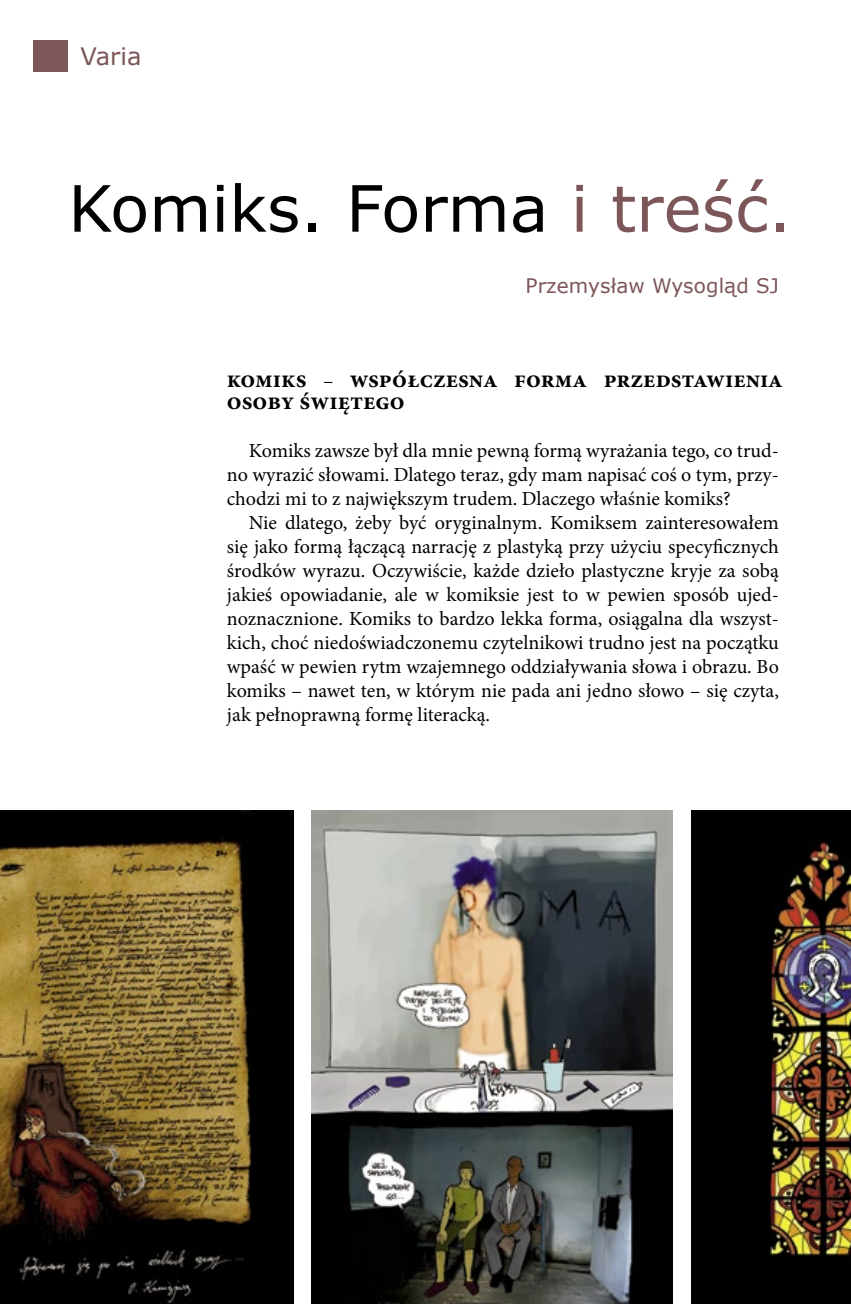
<style>
.page{position:relative;width:851px;height:1304px;background:#fff}
.page>*{position:absolute;margin:0;border:0;box-sizing:border-box;transform-origin:0 0}
.t1{font:64px "Verdana";color:#000}
.t2{font:700 24px/22px "Minion Pro";color:#000}
.t3{font:24px "Verdana";color:#7c5659}
.t4{font:20px/24px "Minion Pro";color:#000;text-align:justify}
.t5{font:20px "Verdana";letter-spacing:.005em;color:#7c5659}
.s1{color:#7c5659}
.s2{font-weight:400;font-size:20px}
</style>
<div class="page">
<div style="left:33px;top:40px;width:35px;height:32px;background:#7c5659"></div>
<img style="left:691px;top:810px;width:159px;height:494px">
<img style="left:0;top:810px;width:293px;height:494px">
<img style="left:311px;top:810px;width:361px;height:494px">
<p class="t3" style="left:81px;top:40px;width:62px">Varia</p>
<h1 class="t1" style="left:68px;top:164px;width:725px">Komiks. Forma <span class="s1">i treść.</span></h1>
<p class="t5" style="left:525px;top:272px;width:255px">Przemysław Wysogląd SJ</p>
<p class="t2" style="left:227px;top:368px;width:557px">komiks <span class="s2">–</span> współczesna forma przedstawienia osoby świętego</p>
<p class="t4" style="left:227px;top:438px;width:553px;text-indent:22px">Komiks zawsze był dla mnie pewną formą wyrażania tego, co trud&shy;no wyrazić słowami. Dlatego teraz, gdy mam napisać coś o tym, przy&shy;chodzi mi to z największym trudem. Dlaczego właśnie komiks?</p>
<p class="t4" style="left:227px;top:510px;width:553px;text-indent:22px">Nie dlatego, żeby być oryginalnym. Komiksem zainteresowałem się jako formą łączącą narrację z plastyką przy użyciu specyficznych środków wyrazu. Oczywiście, każde dzieło plastyczne kryje za sobą jakieś opowiadanie, ale w komiksie jest to w pewien sposób ujed&shy;noznacznione. Komiks to bardzo lekka forma, osiągalna dla wszyst&shy;kich, choć niedoświadczonemu czytelnikowi trudno jest na początku wpaść w pewien rytm wzajemnego oddziaływania słowa i obrazu. Bo komiks – nawet ten, w którym nie pada ani jedno słowo – się czyta, jak pełnoprawną formę literacką.</p>
</div>
